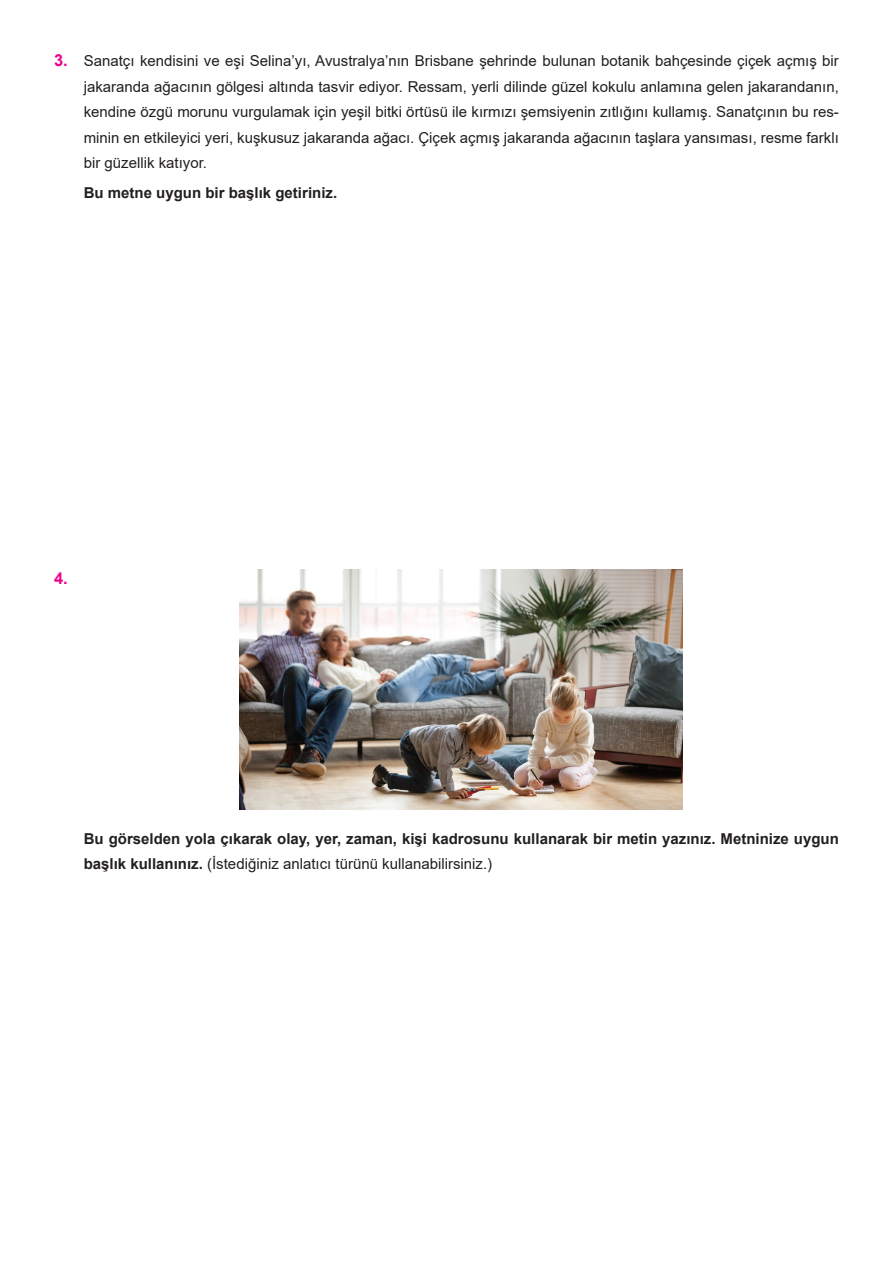
<style>
.page{position:relative;width:893px;height:1263px;background:#fff}
.page>*{position:absolute;margin:0;border:0;box-sizing:border-box;transform-origin:0 0}
.t1{font:700 16.5px "Arial";color:#ed028c}
.t2{font:15px/25.5px "Arial";color:#231f20;text-align:justify}
.t3{font:700 15px/25.5px "Arial";color:#231f20}
.s1{font-weight:700;font-size:16.5px;color:#ed028c}
.s2{font-weight:400}
</style>
<div class="page">
<img style="left:240px;top:569px;width:443px;height:241px">
<p class="t2" style="left:84px;top:48px;width:757px;text-indent:-30px"><span class="s1">3.</span> Sanatçı kendisini ve eşi Selina’yı, Avustralya’nın Brisbane şehrinde bulunan botanik bahçesinde çiçek açmış bir jakaranda ağacının gölgesi altında tasvir ediyor. Ressam, yerli dilinde güzel kokulu anlamına gelen jakarandanın, kendine özgü morunu vurgulamak için yeşil bitki örtüsü ile kırmızı şemsiyenin zıtlığını kullamış. Sanatçının bu res&shy;minin en etkileyici yeri, kuşkusuz jakaranda ağacı. Çiçek açmış jakaranda ağacının taşlara yansıması, resme farklı bir güzellik katıyor.</p>
<p class="t3" style="left:84px;top:180px;width:255px">Bu metne uygun bir başlık getiriniz.</p>
<p class="t1" style="left:54px;top:567px;width:15px">4.</p>
<p class="t3" style="left:84px;top:826px;width:757px">Bu görselden yola çıkarak olay, yer, zaman, kişi kadrosunu kullanarak bir metin yazınız. Metninize uygun başlık kullanınız. <span class="s2">(İstediğiniz anlatıcı türünü kullanabilirsiniz.)</span></p>
</div>
